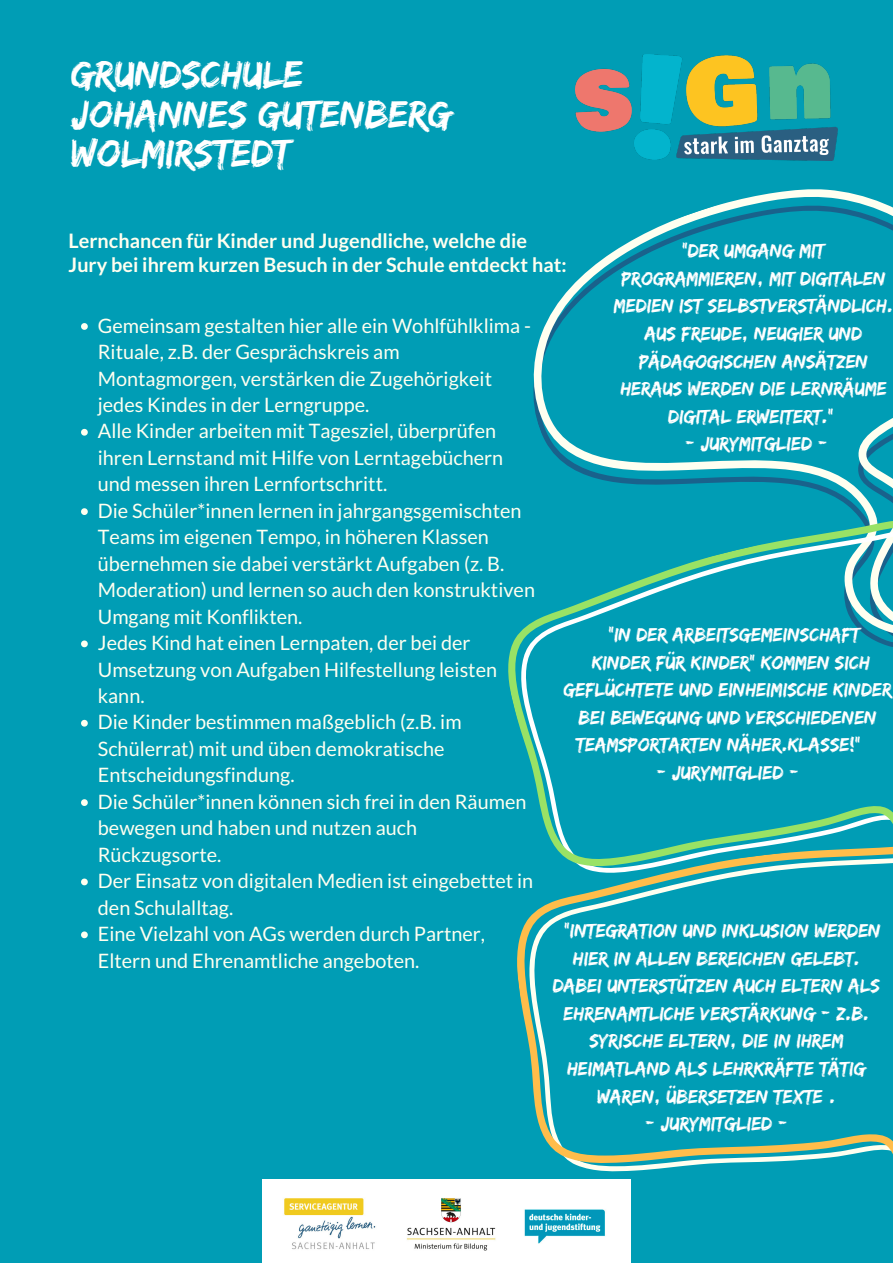
<style>
.page{position:relative;width:893px;height:1263px;background:#009db5}
.page>*{position:absolute;margin:0;border:0;box-sizing:border-box;transform-origin:0 0}
.t1{font:39.75px/39.4px "Edo";color:#fff}
.t2{font:19.88px/26.5px "Lato";color:#fffff0}
.t3{font:19.88px/27.6px "Edo";color:#fff;text-align:center}
.t4{font:700 19.88px/23.6px "Lato";color:#fffff0}
</style>
<div class="page">
<img style="left:262px;top:1179px;width:369px;height:84px">
<img style="left:576px;top:54px;width:261px;height:92px">
<svg style="left:81px;top:323px;width:7px;height:7px"></svg>
<svg style="left:81px;top:429px;width:7px;height:7px"></svg>
<svg style="left:81px;top:508px;width:7px;height:7px"></svg>
<svg style="left:81px;top:640px;width:7px;height:7px"></svg>
<svg style="left:81px;top:720px;width:7px;height:7px"></svg>
<svg style="left:81px;top:799px;width:7px;height:7px"></svg>
<svg style="left:81px;top:878px;width:7px;height:7px"></svg>
<svg style="left:81px;top:931px;width:7px;height:7px"></svg>
<svg style="left:507px;top:950px;width:386px;height:288px"></svg>
<svg style="left:533px;top:146px;width:360px;height:366px"></svg>
<svg style="left:508px;top:512px;width:385px;height:432px"></svg>
<h1 class="t1" style="left:71px;top:54px;width:382px">GRUNDSCHULE<br>JOHANNES GUTENBERG<br>WOLMIRSTEDT</h1>
<p class="t4" style="left:69px;top:228px;width:500px">Lernchancen für Kinder und Jugendliche, welche die<br>Jury bei ihrem kurzen Besuch in der Schule entdeckt hat:</p>
<p class="t3" style="left:614px;top:236px;width:281px">"DER UMGANG MIT<br>PROGRAMMIEREN, MIT DIGITALEN<br>MEDIEN IST SELBSTVERSTÄNDLICH.<br>AUS FREUDE, NEUGIER UND<br>PÄDAGOGISCHEN ANSÄTZEN<br>HERAUS WERDEN DIE LERNRÄUME<br>DIGITAL ERWEITERT.“</p>
<p class="t3" style="left:685px;top:429px;width:144px">- JURYMITGLIED -</p>
<p class="t2" style="left:98px;top:312px;width:439px">Gemeinsam gestalten hier alle ein Wohlfühlklima - Rituale, z.B. der Gesprächskreis am Montagmorgen, verstärken die Zugehörigkeit jedes Kindes in der Lerngruppe.<br>Alle Kinder arbeiten mit Tagesziel, überprüfen ihren Lernstand mit Hilfe von Lerntagebüchern und messen ihren Lernfortschritt.<br>Die Schüler*innen lernen in jahrgangsgemischten Teams im eigenen Tempo, in höheren Klassen übernehmen sie dabei verstärkt Aufgaben (z. B.<br>Moderation) und lernen so auch den konstruktiven Umgang mit Konflikten.<br>Jedes Kind hat einen Lernpaten, der bei der Umsetzung von Aufgaben Hilfestellung leisten kann.<br>Die Kinder bestimmen maßgeblich (z.B. im Schülerrat) mit und üben demokratische Entscheidungsfindung.<br>Die Schüler*innen können sich frei in den Räumen bewegen und haben und nutzen auch Rückzugsorte.<br>Der Einsatz von digitalen Medien ist eingebettet in den Schulalltag.<br>Eine Vielzahl von AGs werden durch Partner, Eltern und Ehrenamtliche angeboten.</p>
<p class="t3" style="left:608px;top:620px;width:253px">"IN DER ARBEITSGEMEINSCHAFT</p>
<p class="t3" style="left:592px;top:648px;width:280px">KINDER FÜR KINDER“ KOMMEN SICH</p>
<p class="t3" style="left:563px;top:675px;width:330px">GEFLÜCHTETE UND EINHEIMISCHE KINDER</p>
<p class="t3" style="left:579px;top:703px;width:300px">BEI BEWEGUNG UND VERSCHIEDENEN</p>
<p class="t3" style="left:576px;top:731px;width:286px">TEAMSPORTARTEN NÄHER.KLASSE!“</p>
<p class="t3" style="left:656px;top:758px;width:144px">- JURYMITGLIED -</p>
<p class="t3" style="left:553px;top:916px;width:329px">"INTEGRATION UND INKLUSION WERDEN<br>HIER IN ALLEN BEREICHEN GELEBT.<br>DABEI UNTERSTÜTZEN AUCH ELTERN ALS<br>EHRENAMTLICHE VERSTÄRKUNG - Z.B.<br>SYRISCHE ELTERN, DIE IN IHREM<br>HEIMATLAND ALS LEHRKRÄFTE TÄTIG<br>WAREN, ÜBERSETZEN TEXTE .</p>
<p class="t3" style="left:645px;top:1109px;width:144px">- JURYMITGLIED -</p>
</div>
